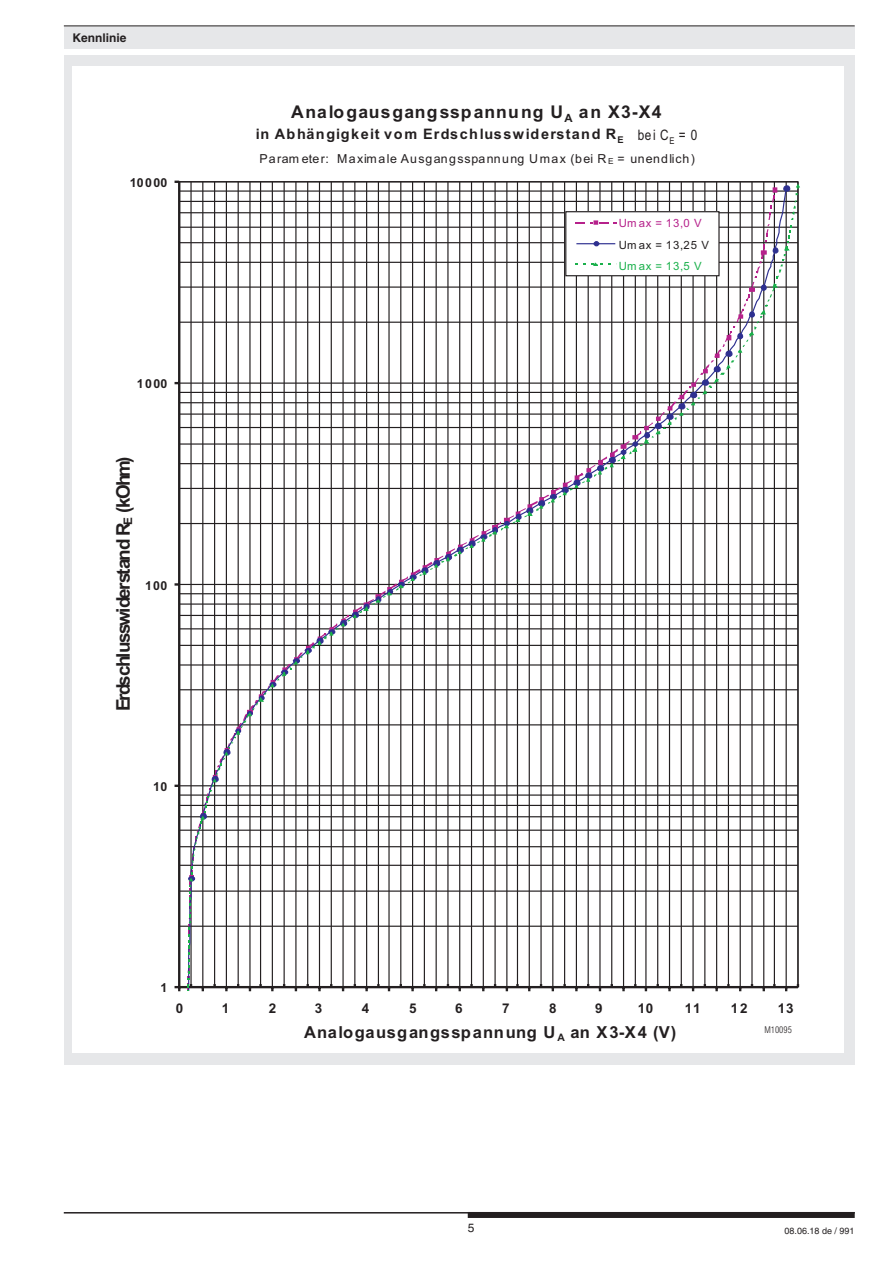
<style>
.page{position:relative;width:893px;height:1263px;background:#fff}
.page>*{position:absolute;margin:0;border:0;box-sizing:border-box;transform-origin:0 0}
.t1{font:700 18.9px "Arial";letter-spacing:-.115em;color:#231f20}
.t2{font:700 17.55px "Arial";letter-spacing:.06em;color:#231f20}
.t3{font:700 16.5px "Arial";letter-spacing:.075em;color:#231f20}
.t4{font:700 14.4px "Arial";letter-spacing:.095em;color:#231f20}
.t5{font:700 13.35px "Arial";letter-spacing:.06em;color:#231f20}
.t6{font:12.45px "Arial";letter-spacing:.095em;color:#231f20}
.t7{font:700 12.45px "Arial";letter-spacing:.065em;color:#231f20}
.Themengebiet{font:700 12px "Helvetica";color:#231f20}
.t8{font:12px "Helvetica";color:#231f20}
.t9{font:11.4px/21.1px "Arial";letter-spacing:.065em;color:#231f20}
.t10{font:9px "Helvetica";color:#231f20}
.t11{font:300 condensed 9px "Swiss 721 BT";color:#231f20}
.s1{font-family:"Arial Narrow";font-weight:400}
.s2{color:#b6218b}
.s3{color:#1ab04b}
</style>
<div class="page">
<hr style="left:64px;top:1212px;width:791px;height:1px;background:#231f20">
<div style="left:468px;top:1212px;width:387px;height:6px;background:#231f20"></div>
<div style="left:64px;top:55px;width:791px;height:1009px;background:#e6e7e9"></div>
<div style="left:72px;top:66px;width:771px;height:986px;background:#fff"></div>
<hr style="left:178px;top:182px;width:2px;height:805px;background:#231f20">
<svg style="left:187px;top:183px;width:613px;height:808px"></svg>
<div style="left:64px;top:26px;width:791px;height:22px;background:#e6e7e9"></div>
<hr style="left:64px;top:26px;width:791px;height:1px;background:#231f20">
<p class="Themengebiet" style="left:73px;top:30px;width:55px">Kennlinie</p>
<p class="t7" style="left:130px;top:178px;width:39px">10000</p>
<p class="t7" style="left:137px;top:379px;width:32px">1000</p>
<p class="t1" style="left:116px;top:711px;width:257px;rotate:-90deg">Erdschlusswiderstand R<sub>E</sub> (kOhm)</p>
<p class="t7" style="left:145px;top:580px;width:24px">100</p>
<p class="t7" style="left:153px;top:782px;width:15px">10</p>
<p class="t2" style="left:291px;top:105px;width:372px">Analogausgangsspannung U<sub>A</sub> an X3-X4</p>
<p class="t4" style="left:256px;top:129px;width:443px">in Abhängigkeit vom Erdschlusswiderstand R<sub>E</sub> <span class="s1">bei C</span><sub>E</sub> <span class="s1">= 0</span></p>
<p class="t6" style="left:259px;top:154px;width:437px">Parameter: Maximale Ausgangsspannung Umax (bei R<sub>E</sub> = unendlich)</p>
<p class="t9" style="left:619px;top:214px;width:92px"><span class="s2">Um ax = 13,0 V<br></span>Um ax = 13,25 V<br><span class="s3">Um ax = 13,5 V</span></p>
<p class="t7" style="left:160px;top:983px;width:8px">1</p>
<p class="t5" style="left:176px;top:1003px;width:9px">0</p>
<p class="t5" style="left:222px;top:1003px;width:9px">1</p>
<p class="t5" style="left:269px;top:1003px;width:9px">2</p>
<p class="t5" style="left:315px;top:1003px;width:9px">3</p>
<p class="t5" style="left:362px;top:1003px;width:9px">4</p>
<p class="t5" style="left:409px;top:1003px;width:9px">5</p>
<p class="t5" style="left:455px;top:1003px;width:9px">6</p>
<p class="t5" style="left:502px;top:1003px;width:9px">7</p>
<p class="t5" style="left:549px;top:1003px;width:9px">8</p>
<p class="t5" style="left:595px;top:1003px;width:9px">9</p>
<p class="t5" style="left:638px;top:1003px;width:17px">10</p>
<p class="t5" style="left:685px;top:1003px;width:17px">11</p>
<p class="t5" style="left:731px;top:1003px;width:18px">12</p>
<p class="t5" style="left:778px;top:1003px;width:17px">13</p>
<p class="t3" style="left:304px;top:1026px;width:373px">Analogausgangsspannung U<sub>A</sub> an X3-X4 (V)</p>
<p class="t11" style="left:764px;top:1026px;width:29px">M10095</p>
<p class="t8" style="left:468px;top:1221px;width:8px">5</p>
<p class="t10" style="left:785px;top:1225px;width:72px">08.06.18 de / 991</p>
</div>
